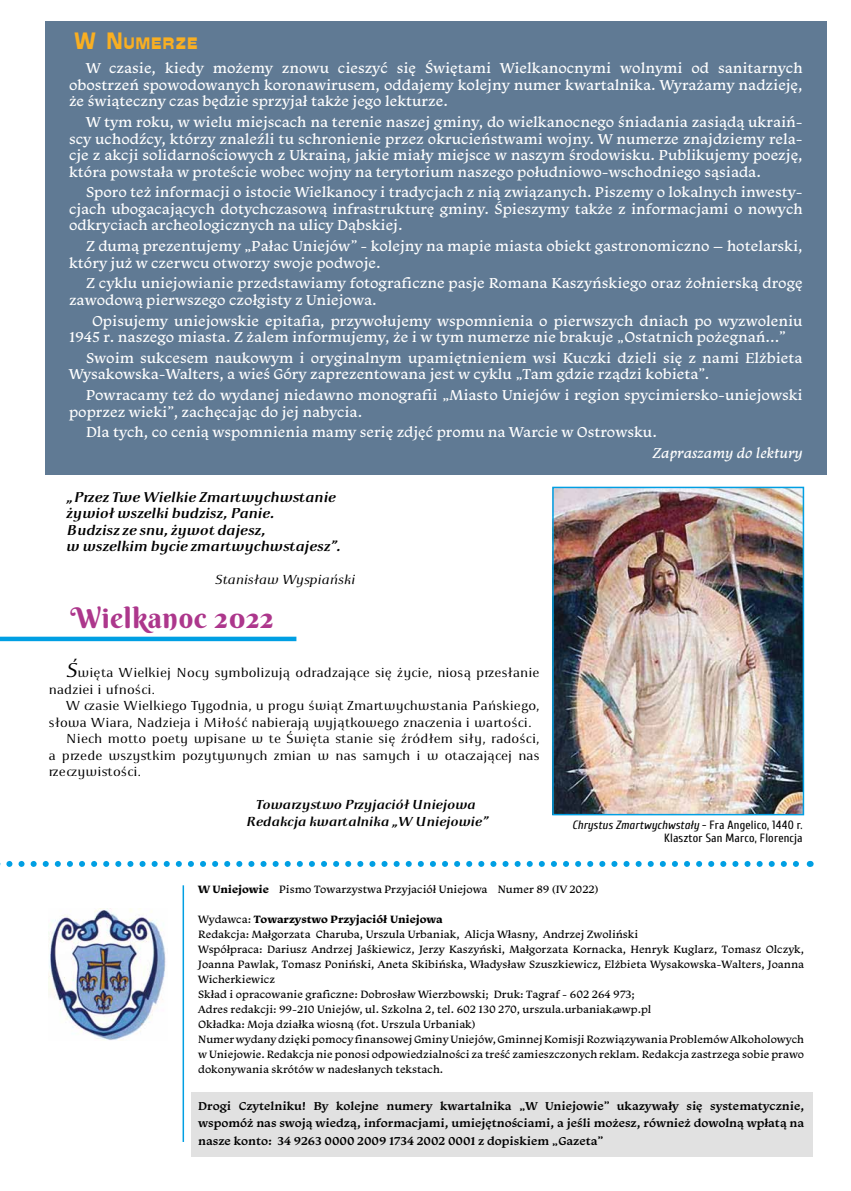
<style>
.page{position:relative;width:851px;height:1191px;background:#fff}
.page>*{position:absolute;margin:0;border:0;box-sizing:border-box;transform-origin:0 0}
.t1{font:28.5px "Berkshire Swash";letter-spacing:.025em;color:#ad378c}
.t2{font:15.75px "Glockenspiel";letter-spacing:.085em;color:#f9af22}
.t3{font:15px/16.5px "Monarcha";color:#fff}
.t4{font:italic 700 15px/16.5px "Apolonia";color:#000}
.t5{font:italic 15px "Monarcha";color:#fff}
.t6{font:13.8px/16.5px "Apolonia";letter-spacing:.01em;color:#000}
.t7{font:italic 700 13.8px/16.5px "Apolonia";color:#000;text-align:center}
.t8{font:italic 13.8px "Apolonia";letter-spacing:.01em;color:#000}
.t9{font:13.8px "Apolonia";letter-spacing:.035em;color:#000}
.t10{font:600 12px/16.5px "Monarcha";color:#000}
.t11{font:12px/13.5px "Cuprum";letter-spacing:.015em;color:#000;text-align:right}
.t12{font:11.1px/15px "Monarcha";color:#000}
.s1{font-size:22.5px}
.s2{font-style:italic;font-size:21px}
.s3{font-style:italic}
.s4{font-weight:700}
</style>
<div class="page">
<div style="left:191px;top:1092px;width:621px;height:64px;background:#e1e1e1"></div>
<hr style="left:182px;top:885px;width:2px;height:257px;background:#009fe3">
<img style="left:49px;top:908px;width:117px;height:132px">
<svg style="left:0;top:861px;width:799px;height:6px"></svg>
<div style="left:45px;top:21px;width:781px;height:453px;background:#607a94"></div>
<div style="left:0;top:636px;width:296px;height:5px;background:#009fe3"></div>
<img style="left:555px;top:490px;width:246px;height:322px">
<div style="left:552px;top:487px;width:252px;height:328px;border:2px solid #009fe3"></div>
<p class="t2" style="left:74px;top:34px;width:125px"><span class="s1">W N</span>UMERZE</p>
<p class="t3" style="left:69px;top:60px;width:735px;text-align:justify;text-indent:17px">W czasie, kiedy możemy znowu cieszyć się Świętami Wielkanocnymi wolnymi od sanitarnych obostrzeń spowodowanych koronawirusem, oddajemy kolejny numer kwartalnika. Wyrażamy nadzieję, że świąteczny czas będzie sprzyjał także jego lekturze.</p>
<p class="t3" style="left:69px;top:113px;width:735px;text-align:justify;text-indent:17px">W tym roku, w wielu miejscach na terenie naszej gminy, do wielkanocnego śniadania zasiądą ukraiń&shy;scy uchodźcy, którzy znaleźli tu schronienie przez okrucieństwami wojny. W numerze znajdziemy rela&shy;cje z akcji solidarnościowych z Ukrainą, jakie miały miejsce w naszym środowisku. Publikujemy poezję, która powstała w proteście wobec wojny na terytorium naszego południowo-wschodniego sąsiada.</p>
<p class="t3" style="left:69px;top:184px;width:735px;text-align:justify;text-indent:17px">Sporo też informacji o istocie Wielkanocy i tradycjach z nią związanych. Piszemy o lokalnych inwesty&shy;cjach ubogacających dotychczasową infrastrukturę gminy. Śpieszymy także z informacjami o nowych odkryciach archeologicznych na ulicy Dąbskiej.</p>
<p class="t3" style="left:69px;top:237px;width:735px;text-indent:17px">Z dumą prezentujemy „Pałac Uniejów” - kolejny na mapie miasta obiekt gastronomiczno – hotelarski, który już w czerwcu otworzy swoje podwoje.</p>
<p class="t3" style="left:69px;top:275px;width:735px;text-indent:17px">Z cyklu uniejowianie przedstawiamy fotograficzne pasje Romana Kaszyńskiego oraz żołnierską drogę zawodową pierwszego czołgisty z Uniejowa.</p>
<p class="t3" style="left:69px;top:312px;width:735px;text-indent:23px">Opisujemy uniejowskie epitafia, przywołujemy wspomnienia o pierwszych dniach po wyzwoleniu<br>1945 r. naszego miasta. Z żalem informujemy, że i w tym numerze nie brakuje „Ostatnich pożegnań...”</p>
<p class="t3" style="left:69px;top:349px;width:735px;text-indent:17px">Swoim sukcesem naukowym i oryginalnym upamiętnieniem wsi Kuczki dzieli się z nami Elżbieta<br>Wysakowska-Walters, a wieś Góry zaprezentowana jest w cyklu „Tam gdzie rządzi kobieta”.</p>
<p class="t3" style="left:69px;top:386px;width:735px;text-indent:17px">Powracamy też do wydanej niedawno monografii „Miasto Uniejów i region spycimiersko-uniejowski poprzez wieki”, zachęcając do jej nabycia.</p>
<p class="t3" style="left:86px;top:424px;width:572px">Dla tych, co cenią wspomnienia mamy serię zdjęć promu na Warcie w Ostrowsku.</p>
<p class="t5" style="left:652px;top:444px;width:151px">Zapraszamy do lektury</p>
<p class="t4" style="left:66px;top:488px;width:276px">„Przez Twe Wielkie Zmartwychwstanie żywioł wszelki budzisz, Panie.<br>Budzisz ze snu, żywot dajesz,<br>w wszelkim bycie zmartwychwstajesz”.</p>
<p class="t8" style="left:215px;top:571px;width:141px">Stanisław Wyspiański</p>
<h1 class="t1" style="left:70px;top:600px;width:204px">Wielkanoc 2022</h1>
<p class="t6" style="left:49px;top:664px;width:492px;text-indent:17px"><span class="s2">Ś</span>więta Wielkiej Nocy symbolizują odradzające się życie, niosą przesłanie nadziei i ufności.</p>
<p class="t6" style="left:66px;top:697px;width:475px">W czasie Wielkiego Tygodnia, u progu świąt Zmartwychwstania Pańskiego,</p>
<p class="t6" style="left:49px;top:714px;width:484px">słowa Wiara, Nadzieja i Miłość nabierają wyjątkowego znaczenia i wartości.</p>
<p class="t6" style="left:66px;top:730px;width:475px">Niech motto poety wpisane w te Święta stanie się źródłem siły, radości,</p>
<p class="t6" style="left:49px;top:747px;width:492px">a przede wszystkim pozytywnych zmian w nas samych i w otaczającej nas</p>
<p class="t9" style="left:49px;top:763px;width:94px">rzeczywistości.</p>
<p class="t7" style="left:245px;top:796px;width:244px">Towarzystwo Przyjaciół Uniejowa<br>Redakcja kwartalnika „W Uniejowie”</p>
<p class="t11" style="left:572px;top:817px;width:232px"><span class="s3">Chrystus Zmartwychwstały</span> - Fra Angelico, 1440 r.<br>Klasztor San Marco, Florencja</p>
<p class="t12" style="left:198px;top:881px;width:402px"><span class="s4">W Uniejowie</span> Pismo Towarzystwa Przyjaciół Uniejowa Numer 89 (IV 2022)</p>
<p class="t12" style="left:198px;top:911px;width:607px">Wydawca: <span class="s4">Towarzystwo Przyjaciół Uniejowa<br></span>Redakcja: Małgorzata Charuba, Urszula Urbaniak, Alicja Własny, Andrzej Zwoliński<br>Współpraca: Dariusz Andrzej Jaśkiewicz, Jerzy Kaszyński, Małgorzata Kornacka, Henryk Kuglarz, Tomasz Olczyk, Joanna Pawlak, Tomasz Poniński, Aneta Skibińska, Władysław Szuszkiewicz, Elżbieta Wysakowska-Walters, Joanna Wicherkiewicz<br>Skład i opracowanie graficzne: Dobrosław Wierzbowski; Druk: Tagraf - 602 264 973;<br>Adres redakcji: 99-210 Uniejów, ul. Szkolna 2, tel. 602 130 270, urszula.urbaniak@wp.pl<br>Okładka: Moja działka wiosną (fot. Urszula Urbaniak)<br>Numer wydany dzięki pomocy finansowej Gminy Uniejów, Gminnej Komisji Rozwiązywania Problemów Alkoholowych w Uniejowie. Redakcja nie ponosi odpowiedzialności za treść zamieszczonych reklam. Redakcja zastrzega sobie prawo dokonywania skrótów w nadesłanych tekstach.</p>
<p class="t10" style="left:198px;top:1097px;width:607px">Drogi Czytelniku! By kolejne numery kwartalnika „W Uniejowie” ukazywały się systematycznie, wspomóż nas swoją wiedzą, informacjami, umiejętnościami, a jeśli możesz, również dowolną wpłatą na</p>
<p class="t10" style="left:198px;top:1132px;width:406px">nasze konto: 34 9263 0000 2009 1734 2002 0001 z dopiskiem „Gazeta”</p>
</div>
